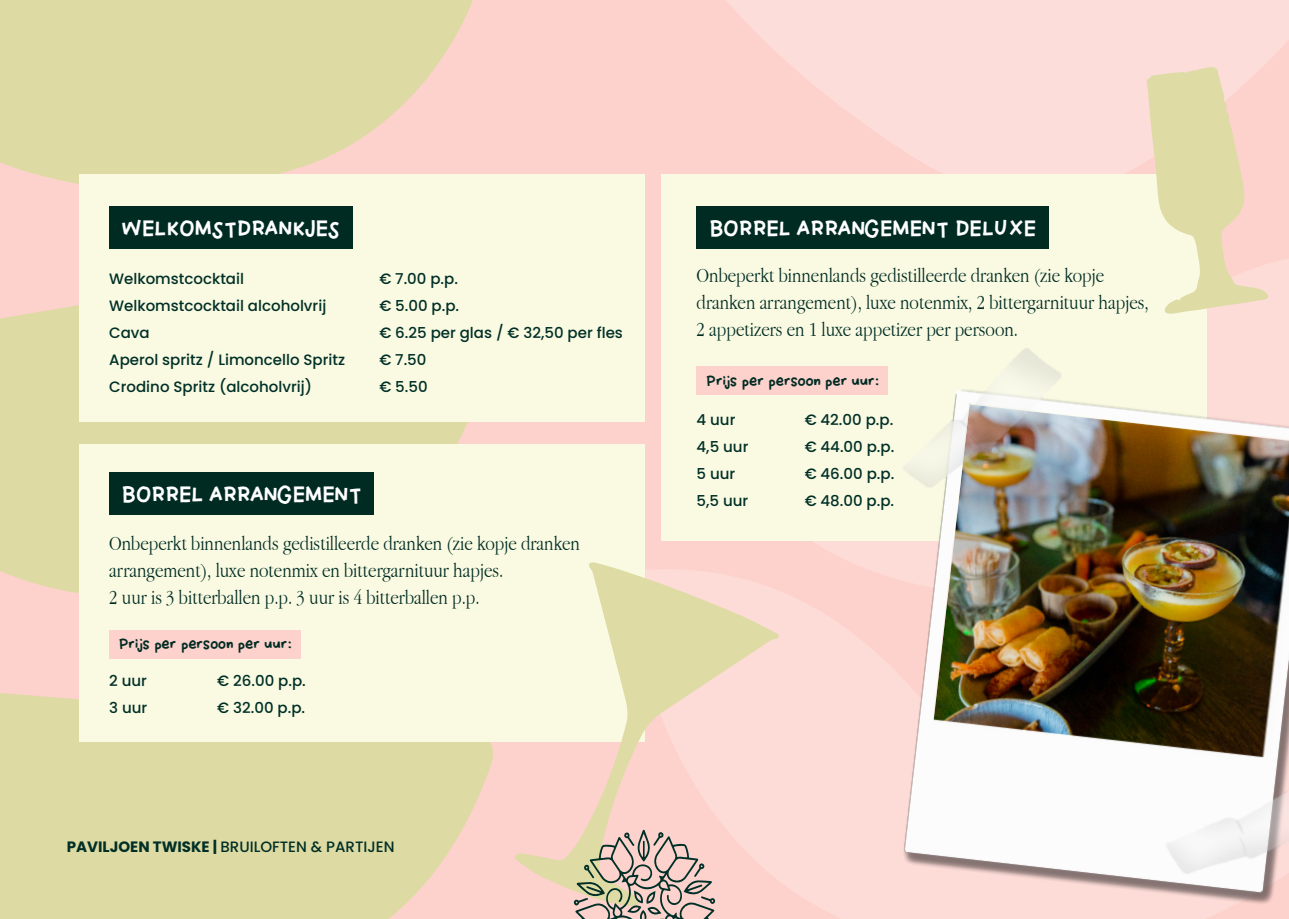
<style>
.page{position:relative;width:1289px;height:919px;background:#fff}
.page>*{position:absolute;margin:0;border:0;box-sizing:border-box;transform-origin:0 0}
.t1{font:300 21px/27px "Apple Garamond";color:#002b23}
.Basisalinea{font:800 21px "Papercut";color:#fff}
.t2{font:500 15px "Poppins";color:#002f27}
.Basisalinea-2{font:800 13.5px "Papercut";color:#002b23}
.s1{font-weight:700}
</style>
<div class="page">
<div style="left:0;top:0;width:1288px;height:918px;background:#fdd2cc"></div>
<svg style="left:0;top:305px;width:499px;height:288px;background:#dfd9a6"></svg>
<svg style="left:0;top:0;width:473px;height:184px;background:#e1d8a9"></svg>
<svg style="left:0;top:693px;width:496px;height:225px;background:#dfd9a6"></svg>
<svg style="left:644px;top:0;width:644px;height:210px;fill:#fdddd9"></svg>
<div style="left:79px;top:174px;width:565px;height:247px;background:#f9fae1"></div>
<div style="left:661px;top:174px;width:545px;height:366px;background:#f9fae1"></div>
<div style="left:79px;top:444px;width:565px;height:297px;background:#f9fae1"></div>
<img style="left:822px;top:314px;width:466px;height:590px">
<div style="left:109px;top:206px;width:243px;height:42px;background:#002b23"></div>
<div style="left:696px;top:206px;width:352px;height:42px;background:#002b23"></div>
<div style="left:109px;top:472px;width:265px;height:43px;background:#002b23"></div>
<div style="left:109px;top:629px;width:192px;height:29px;background:#fdd2cc"></div>
<div style="left:696px;top:366px;width:192px;height:29px;background:#fdd2cc"></div>
<svg style="left:514px;top:562px;width:264px;height:340px"></svg>
<svg style="left:1146px;top:67px;width:122px;height:247px"></svg>
<svg style="left:573px;top:829px;width:142px;height:89px"></svg>
<p class="Basisalinea" style="left:122px;top:213px;width:219px">WELKOMSTDRANKJES</p>
<p class="Basisalinea" style="left:709px;top:213px;width:328px">BORREL ARRANGEMENT DELUXE</p>
<p class="t2" style="left:109px;top:269px;width:136px">Welkomstcocktail</p>
<p class="t2" style="left:379px;top:269px;width:80px">€ 7.00 p.p.</p>
<p class="t2" style="left:109px;top:296px;width:218px">Welkomstcocktail alcoholvrij</p>
<p class="t2" style="left:379px;top:296px;width:81px">€ 5.00 p.p.</p>
<p class="t2" style="left:109px;top:323px;width:42px">Cava</p>
<p class="t2" style="left:379px;top:323px;width:245px">€ 6.25 per glas / € 32,50 per fles</p>
<p class="t2" style="left:109px;top:350px;width:237px">Aperol spritz / Limoncello Spritz</p>
<p class="t2" style="left:379px;top:350px;width:49px">€ 7.50</p>
<p class="t2" style="left:109px;top:377px;width:204px">Crodino Spritz (alcoholvrij)</p>
<p class="t2" style="left:379px;top:377px;width:50px">€ 5.50</p>
<p class="Basisalinea" style="left:122px;top:480px;width:240px">BORREL ARRANGEMENT</p>
<p class="t1" style="left:109px;top:529px;width:472px">Onbeperkt binnenlands gedistilleerde dranken (zie kopje dranken arrangement), luxe notenmix en bittergarnituur hapjes.</p>
<p class="t1" style="left:109px;top:583px;width:372px">2 uur is 3 bitterballen p.p. 3 uur is 4 bitterballen p.p.</p>
<p class="Basisalinea-2" style="left:118px;top:635px;width:175px">Prijs per persoon per uur:</p>
<p class="t2" style="left:109px;top:672px;width:39px">2 uur</p>
<p class="t2" style="left:217px;top:672px;width:90px">€ 26.00 p.p.</p>
<p class="t2" style="left:109px;top:699px;width:40px">3 uur</p>
<p class="t2" style="left:217px;top:699px;width:89px">€ 32.00 p.p.</p>
<p class="t2" style="left:67px;top:838px;width:329px"><span class="s1">PAVILJOEN TWISKE |</span> BRUILOFTEN &amp; PARTIJEN</p>
<p class="t1" style="left:696px;top:262px;width:453px">Onbeperkt binnenlands gedistilleerde dranken (zie kopje dranken arrangement), luxe notenmix, 2 bittergarnituur hapjes,<br>2 appetizers en 1 luxe appetizer per persoon.</p>
<p class="Basisalinea-2" style="left:705px;top:371px;width:175px">Prijs per persoon per uur:</p>
<p class="t2" style="left:696px;top:411px;width:40px">4 uur</p>
<p class="t2" style="left:804px;top:411px;width:90px">€ 42.00 p.p.</p>
<p class="t2" style="left:696px;top:438px;width:53px">4,5 uur</p>
<p class="t2" style="left:804px;top:438px;width:91px">€ 44.00 p.p.</p>
<p class="t2" style="left:696px;top:465px;width:40px">5 uur</p>
<p class="t2" style="left:804px;top:465px;width:91px">€ 46.00 p.p.</p>
<p class="t2" style="left:696px;top:492px;width:53px">5,5 uur</p>
<p class="t2" style="left:804px;top:492px;width:91px">€ 48.00 p.p.</p>
</div>
